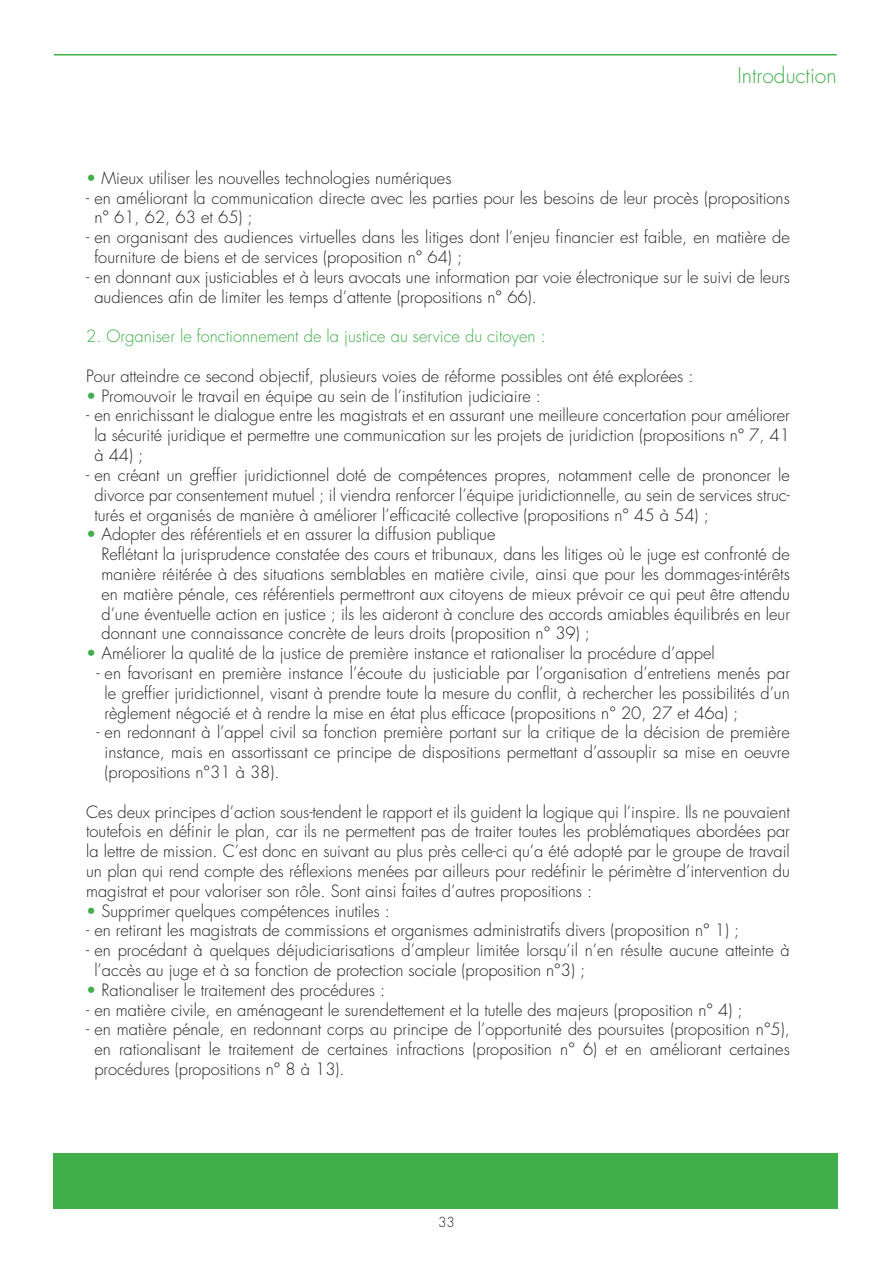
<style>
.page{position:relative;width:893px;height:1263px;background:#fff}
.page>*{position:absolute;margin:0;border:0;box-sizing:border-box;transform-origin:0 0}
.t1{font:300 21px "Futura";color:#40ae49}
.t2{font:300 16.5px/19.8px "Futura";color:#231f20;text-align:justify}
.t3{font:300 16.5px "Futura";color:#40ae49}
.t4{font:300 13.5px "Futura";color:#231f20}
.s1{color:#40ae49}
</style>
<div class="page">
<hr style="left:54px;top:54px;width:783px;height:2px;background:#40ae49">
<div style="left:53px;top:1154px;width:785px;height:55px;background:#40ae49"></div>
<p class="t1" style="left:737px;top:62px;width:101px">Introduction</p>
<p class="t2" style="left:86px;top:168px;width:367px"><span class="s1">•</span> Mieux utiliser les nouvelles technologies numériques</p>
<p class="t2" style="left:94px;top:188px;width:697px;text-indent:-8px">- en améliorant la communication directe avec les parties pour les besoins de leur procès (propositions n° 61, 62, 63 et 65) ;</p>
<p class="t2" style="left:94px;top:228px;width:697px;text-indent:-8px">- en organisant des audiences virtuelles dans les litiges dont l’enjeu financier est faible, en matière de fourniture de biens et de services (proposition n° 64) ;</p>
<p class="t2" style="left:94px;top:267px;width:697px;text-indent:-8px">- en donnant aux justiciables et à leurs avocats une information par voie électronique sur le suivi de leurs audiences afin de limiter les temps d’attente (propositions n° 66).</p>
<p class="t3" style="left:86px;top:326px;width:461px">2. Organiser le fonctionnement de la justice au service du citoyen :</p>
<p class="t2" style="left:86px;top:366px;width:609px">Pour atteindre ce second objectif, plusieurs voies de réforme possibles ont été explorées :</p>
<p class="t2" style="left:86px;top:386px;width:456px"><span class="s1">•</span> Promouvoir le travail en équipe au sein de l’institution judiciaire :</p>
<p class="t2" style="left:94px;top:406px;width:697px;text-indent:-8px">- en enrichissant le dialogue entre les magistrats et en assurant une meilleure concertation pour améliorer la sécurité juridique et permettre une communication sur les projets de juridiction (propositions n° 7, 41 à 44) ;</p>
<p class="t2" style="left:94px;top:465px;width:697px;text-indent:-8px">- en créant un greffier juridictionnel doté de compétences propres, notamment celle de prononcer le divorce par consentement mutuel ; il viendra renforcer l’équipe juridictionnelle, au sein de services struc&shy;turés et organisés de manière à améliorer l’efficacité collective (propositions n° 45 à 54) ;</p>
<p class="t2" style="left:101px;top:525px;width:690px;text-align:left;text-indent:-15px"><span class="s1">•</span> Adopter des référentiels et en assurer la diffusion publique<br>Reflétant la jurisprudence constatée des cours et tribunaux, dans les litiges où le juge est confronté de manière réitérée à des situations semblables en matière civile, ainsi que pour les dommages-intérêts en matière pénale, ces référentiels permettront aux citoyens de mieux prévoir ce qui peut être attendu d’une éventuelle action en justice ; ils les aideront à conclure des accords amiables équilibrés en leur donnant une connaissance concrète de leurs droits (proposition n° 39) ;</p>
<p class="t2" style="left:86px;top:643px;width:630px"><span class="s1">•</span> Améliorer la qualité de la justice de première instance et rationaliser la procédure d’appel</p>
<p class="t2" style="left:105px;top:663px;width:687px;text-indent:-8px">- en favorisant en première instance l’écoute du justiciable par l’organisation d’entretiens menés par le greffier juridictionnel, visant à prendre toute la mesure du conflit, à rechercher les possibilités d’un règlement négocié et à rendre la mise en état plus efficace (propositions n° 20, 27 et 46a) ;</p>
<p class="t2" style="left:105px;top:723px;width:687px;text-indent:-8px">- en redonnant à l’appel civil sa fonction première portant sur la critique de la décision de première instance, mais en assortissant ce principe de dispositions permettant d’assouplir sa mise en oeuvre (propositions n°31 à 38).</p>
<p class="t2" style="left:86px;top:802px;width:705px">Ces deux principes d’action sous-tendent le rapport et ils guident la logique qui l’inspire. Ils ne pouvaient toutefois en définir le plan, car ils ne permettent pas de traiter toutes les problématiques abordées par la lettre de mission. C’est donc en suivant au plus près celle-ci qu’a été adopté par le groupe de travail un plan qui rend compte des réflexions menées par ailleurs pour redéfinir le périmètre d’intervention du magistrat et pour valoriser son rôle. Sont ainsi faites d’autres propositions :</p>
<p class="t2" style="left:86px;top:901px;width:305px"><span class="s1">•</span> Supprimer quelques compétences inutiles :</p>
<p class="t2" style="left:86px;top:921px;width:655px">- en retirant les magistrats de commissions et organismes administratifs divers (proposition n° 1) ;</p>
<p class="t2" style="left:94px;top:940px;width:697px;text-indent:-8px">- en procédant à quelques déjudiciarisations d’ampleur limitée lorsqu’il n’en résulte aucune atteinte à l’accès au juge et à sa fonction de protection sociale (proposition n°3) ;</p>
<p class="t2" style="left:86px;top:980px;width:301px"><span class="s1">•</span> Rationaliser le traitement des procédures :</p>
<p class="t2" style="left:86px;top:1000px;width:658px">- en matière civile, en aménageant le surendettement et la tutelle des majeurs (proposition n° 4) ;</p>
<p class="t2" style="left:94px;top:1020px;width:697px;text-indent:-8px">- en matière pénale, en redonnant corps au principe de l’opportunité des poursuites (proposition n°5), en rationalisant le traitement de certaines infractions (proposition n° 6) et en améliorant certaines procédures (propositions n° 8 à 13).</p>
<p class="t4" style="left:438px;top:1213px;width:18px">33</p>
</div>
